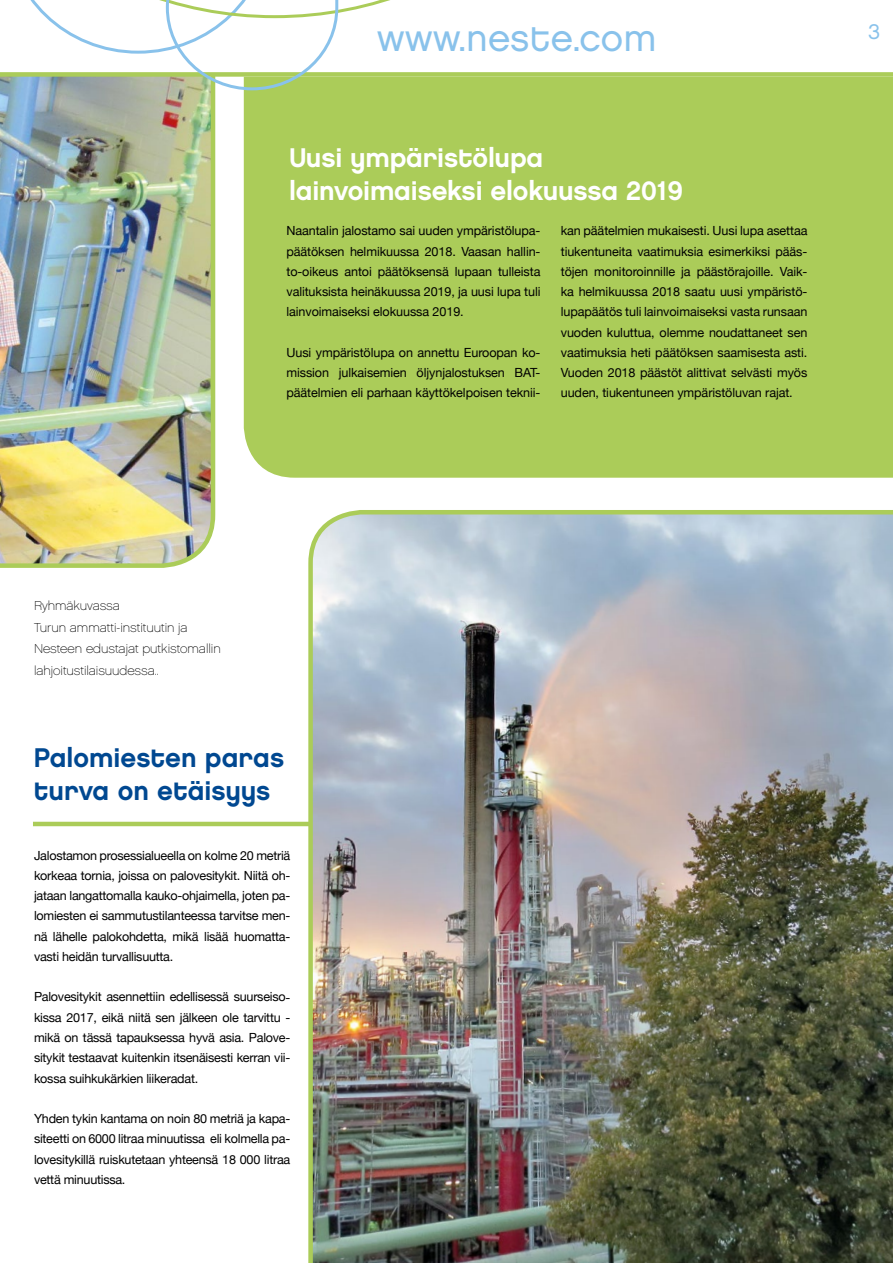
<style>
.page{position:relative;width:893px;height:1263px;background:#fff}
.page>*{position:absolute;margin:0;border:0;box-sizing:border-box;transform-origin:0 0}
.t1{font:38.1px "Chalet London Nineteen Eighty";color:#89c2eb}
.t2{font:27px/32.4px "Chalet New York Nineteen Eighty";letter-spacing:-.005em;color:#fff}
.t3{font:27px/32.4px "Chalet New York Nineteen Eighty";color:#004891}
.t4{font:21px "Chalet London Nineteen Eighty";color:#89c2eb}
.t5{font:12.9px/21.5px "Chalet Paris Nineteen Sixty";color:#000}
.t6{font:12.6px/20.2px "Helvetica Neue";letter-spacing:-.02em;color:#000;text-align:justify}
</style>
<div class="page">
<img style="left:0;top:92px;width:216px;height:476px">
<hr style="left:33px;top:822px;width:278px;height:4px;background:#abcc59">
<div style="left:244px;top:77px;width:649px;height:401px;background:#abcc59"></div>
<div style="left:0;top:72px;width:893px;height:5px;background:#abcc59"></div>
<svg style="left:0;top:0;width:636px;height:92px"></svg>
<img style="left:306px;top:510px;width:587px;height:753px">
<h1 class="t1" style="left:377px;top:14px;width:281px">www.neste.com</h1>
<h3 class="t4" style="left:868px;top:19px;width:13px">3</h3>
<h2 class="t2" style="left:289px;top:142px;width:396px">Uusi ympäristölupa lainvoimaiseksi elokuussa 2019</h2>
<p class="t6" style="left:561px;top:222px;width:248px">kan päätelmien mukaisesti. Uusi lupa asettaa tiukentuneita vaatimuksia esimerkiksi pääs&shy;töjen monitoroinnille ja päästörajoille. Vaik&shy;ka helmikuussa 2018 saatu uusi ympäristö&shy;lupapäätös tuli lainvoimaiseksi vasta runsaan vuoden kuluttua, olemme noudattaneet sen vaatimuksia heti päätöksen saamisesta asti.<br>Vuoden 2018 päästöt alittivat selvästi myös uuden, tiukentuneen ympäristöluvan rajat.</p>
<p class="t6" style="left:286px;top:222px;width:256px">Naantalin jalostamo sai uuden ympäristölupa&shy;päätöksen helmikuussa 2018. Vaasan hallin&shy;to-oikeus antoi päätöksensä lupaan tulleista valituksista heinäkuussa 2019, ja uusi lupa tuli lainvoimaiseksi elokuussa 2019.</p>
<p class="t6" style="left:286px;top:343px;width:256px">Uusi ympäristölupa on annettu Euroopan ko&shy;mission julkaisemien öljynjalostuksen BAT&shy;päätelmien eli parhaan käyttökelpoisen teknii-</p>
<p class="t5" style="left:34px;top:595px;width:188px">Ryhmäkuvassa<br>Turun ammatti-instituutin ja<br>Nesteen edustajat putkistomallin lahjoitustilaisuudessa..</p>
<h2 class="t3" style="left:34px;top:741px;width:252px">Palomiesten paras turva on etäisyys</h2>
<p class="t6" style="left:34px;top:846px;width:258px">Jalostamon prosessialueella on kolme 20 metriä korkeaa tornia, joissa on palovesitykit. Niitä oh&shy;jataan langattomalla kauko-ohjaimella, joten pa&shy;lomiesten ei sammutustilanteessa tarvitse men&shy;nä lähelle palokohdetta, mikä lisää huomatta&shy;vasti heidän turvallisuutta.</p>
<p class="t6" style="left:34px;top:987px;width:258px">Palovesitykit asennettiin edellisessä suurseiso&shy;kissa 2017, eikä niitä sen jälkeen ole tarvittu - mikä on tässä tapauksessa hyvä asia. Palove&shy;sitykit testaavat kuitenkin itsenäisesti kerran vii&shy;kossa suihkukärkien liikeradat.</p>
<p class="t6" style="left:34px;top:1109px;width:258px">Yhden tykin kantama on noin 80 metriä ja kapa&shy;siteetti on 6000 litraa minuutissa eli kolmella pa&shy;lovesitykillä ruiskutetaan yhteensä 18 000 litraa vettä minuutissa.</p>
</div>
